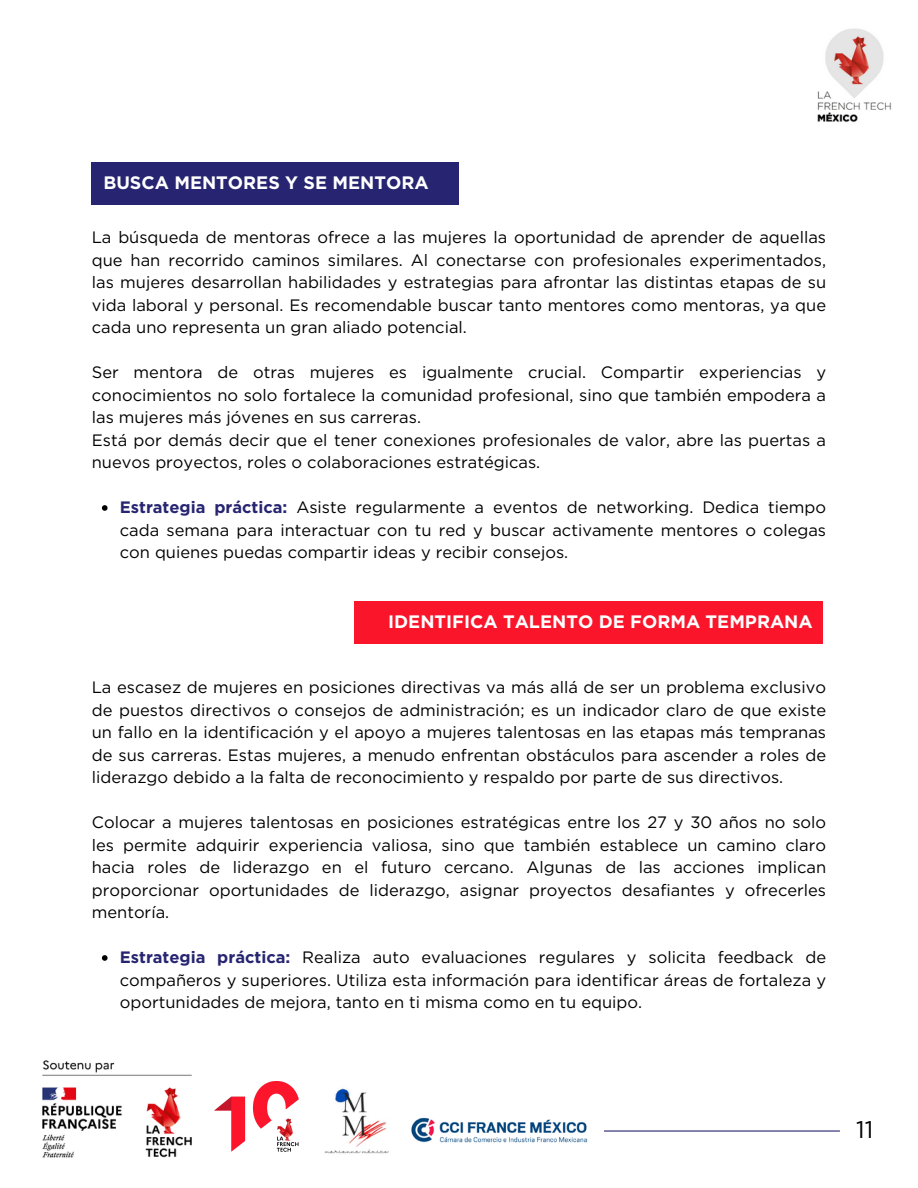
<style>
.page{position:relative;width:918px;height:1188px;background:#fff}
.page>*{position:absolute;margin:0;border:0;box-sizing:border-box;transform-origin:0 0}
.t1{font:24px "Gotham";color:#000}
.t2{font:700 18px "Gotham";color:#fff}
.t3{font:16.5px/22.5px "Gotham";color:#000;text-align:justify}
.s1{font-weight:700;color:#272571}
</style>
<div class="page">
<svg style="left:102px;top:505px;width:6px;height:6px"></svg>
<svg style="left:102px;top:955px;width:6px;height:6px"></svg>
<div style="left:354px;top:601px;width:469px;height:43px;background:#fb152b"></div>
<div style="left:92px;top:162px;width:367px;height:43px;background:#272571"></div>
<img style="left:215px;top:1082px;width:84px;height:70px">
<img style="left:42px;top:1060px;width:150px;height:98px">
<hr style="left:459px;top:1130px;width:381px;height:2px;background:#272571">
<img style="left:324px;top:1088px;width:65px;height:66px">
<img style="left:411px;top:1117px;width:192px;height:26px">
<img style="left:817px;top:28px;width:74px;height:95px">
<p class="t2" style="left:103px;top:172px;width:327px">BUSCA MENTORES Y SE MENTORA</p>
<p class="t3" style="left:92px;top:226px;width:736px">La búsqueda de mentoras ofrece a las mujeres la oportunidad de aprender de aquellas que han recorrido caminos similares. Al conectarse con profesionales experimentados, las mujeres desarrollan habilidades y estrategias para afrontar las distintas etapas de su vida laboral y personal. Es recomendable buscar tanto mentores como mentoras, ya que cada uno representa un gran aliado potencial.</p>
<p class="t3" style="left:92px;top:361px;width:736px">Ser mentora de otras mujeres es igualmente crucial. Compartir experiencias y conocimientos no solo fortalece la comunidad profesional, sino que también empodera a las mujeres más jóvenes en sus carreras.</p>
<p class="t3" style="left:92px;top:428px;width:736px">Está por demás decir que el tener conexiones profesionales de valor, abre las puertas a nuevos proyectos, roles o colaboraciones estratégicas.</p>
<p class="t3" style="left:120px;top:496px;width:708px"><span class="s1">Estrategia práctica:</span> Asiste regularmente a eventos de networking. Dedica tiempo cada semana para interactuar con tu red y buscar activamente mentores o colegas con quienes puedas compartir ideas y recibir consejos.</p>
<p class="t2" style="left:388px;top:611px;width:426px">IDENTIFICA TALENTO DE FORMA TEMPRANA</p>
<p class="t3" style="left:92px;top:676px;width:736px">La escasez de mujeres en posiciones directivas va más allá de ser un problema exclusivo de puestos directivos o consejos de administración; es un indicador claro de que existe un fallo en la identificación y el apoyo a mujeres talentosas en las etapas más tempranas de sus carreras. Estas mujeres, a menudo enfrentan obstáculos para ascender a roles de liderazgo debido a la falta de reconocimiento y respaldo por parte de sus directivos.</p>
<p class="t3" style="left:92px;top:811px;width:736px">Colocar a mujeres talentosas en posiciones estratégicas entre los 27 y 30 años no solo les permite adquirir experiencia valiosa, sino que también establece un camino claro hacia roles de liderazgo en el futuro cercano. Algunas de las acciones implican proporcionar oportunidades de liderazgo, asignar proyectos desafiantes y ofrecerles mentoría.</p>
<p class="t3" style="left:120px;top:946px;width:708px"><span class="s1">Estrategia práctica:</span> Realiza auto evaluaciones regulares y solicita feedback de compañeros y superiores. Utiliza esta información para identificar áreas de fortaleza y oportunidades de mejora, tanto en ti misma como en tu equipo.</p>
<p class="t1" style="left:856px;top:1115px;width:19px">11</p>
</div>
